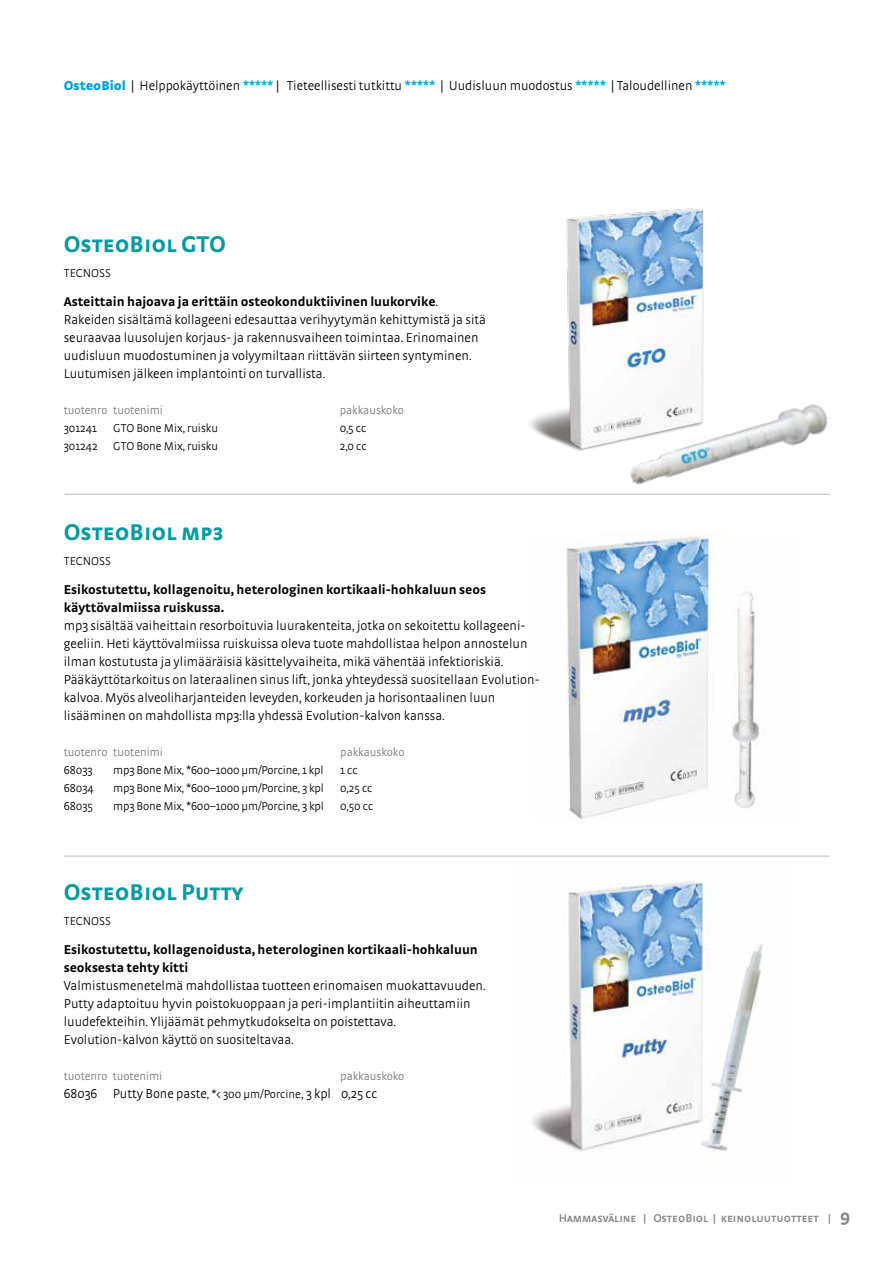
<style>
.page{position:relative;width:893px;height:1263px;background:#fff}
.page>*{position:absolute;margin:0;border:0;box-sizing:border-box;transform-origin:0 0}
.t1{font:700 24px "Strada SC";color:#009ba4}
.t2{font:300 13.5px/18px "Strada";color:#000}
.t3{font:700 13.5px/18px "Strada";color:#000}
.t4{font:300 12px "Strada";color:#000}
.t5{font:300 12px "Strada";color:#757776}
.t6{font:600 12px "Strada SC";color:#878787}
.s1{font-weight:900;color:#009fe3}
.s2{font-weight:600;color:#009fe3}
.s3{font-weight:700}
.s4{font-size:12px}
.s5{font-family:"Strada";font-weight:700;font-size:18px}
</style>
<div class="page">
<img style="left:566px;top:534px;width:193px;height:285px">
<img style="left:532px;top:881px;width:231px;height:270px">
<img style="left:626px;top:404px;width:205px;height:91px">
<img style="left:530px;top:208px;width:211px;height:272px">
<hr style="left:64px;top:856px;width:765px;height:1px;background:#bcbcbc">
<hr style="left:65px;top:494px;width:765px;height:1px;background:#bcbcbc">
<p class="t2" style="left:64px;top:76px;width:663px"><span class="s1">OsteoBiol</span> | Helppokäyttöinen <span class="s2">*****</span> | Tieteellisesti tutkittu <span class="s2">*****</span> | Uudisluun muodostus <span class="s2">*****</span> | Taloudellinen <span class="s2">*****</span></p>
<h1 class="t1" style="left:64px;top:230px;width:164px">OsteoBiol GTO</h1>
<p class="t4" style="left:64px;top:266px;width:49px">TECNOSS</p>
<p class="t2" style="left:64px;top:292px;width:424px"><span class="s3">Asteittain hajoava ja erittäin osteokonduktiivinen luukorvike</span>.<br>Rakeiden sisältämä kollageeni edesauttaa verihyytymän kehittymistä ja sitä seuraavaa luusolujen korjaus- ja rakennusvaiheen toimintaa. Erinomainen uudisluun muodostuminen ja volyymiltaan riittävän siirteen syntyminen.<br>Luutumisen jälkeen implantointi on turvallista.</p>
<p class="t5" style="left:64px;top:403px;width:101px">tuotenro tuotenimi</p>
<p class="t5" style="left:340px;top:403px;width:66px">pakkauskoko</p>
<p class="t4" style="left:64px;top:421px;width:35px">301241</p>
<p class="t4" style="left:113px;top:421px;width:106px">GTO Bone Mix, ruisku</p>
<p class="t4" style="left:340px;top:421px;width:28px">0,5 cc</p>
<p class="t4" style="left:64px;top:439px;width:35px">301242</p>
<p class="t4" style="left:113px;top:439px;width:106px">GTO Bone Mix, ruisku</p>
<p class="t4" style="left:340px;top:439px;width:28px">2,0 cc</p>
<h1 class="t1" style="left:64px;top:518px;width:161px">OsteoBiol mp3</h1>
<p class="t4" style="left:64px;top:554px;width:49px">TECNOSS</p>
<p class="t3" style="left:64px;top:580px;width:424px">Esikostutettu, kollagenoitu, heterologinen kortikaali-hohkaluun seos käyttövalmiissa ruiskussa.</p>
<p class="t2" style="left:64px;top:616px;width:477px">mp3 sisältää vaiheittain resorboituvia luurakenteita, jotka on sekoitettu kollageeni&shy;geeliin. Heti käyttövalmiissa ruiskuissa oleva tuote mahdollistaa helpon annostelun ilman kostutusta ja ylimääräisiä käsittelyvaiheita, mikä vähentää infektioriskiä.<br>Pääkäyttötarkoitus on lateraalinen sinus lift, jonka yhteydessä suositellaan Evolution&shy;kalvoa. Myös alveoliharjanteiden leveyden, korkeuden ja horisontaalinen luun lisääminen on mahdollista mp3:lla yhdessä Evolution-kalvon kanssa.</p>
<p class="t5" style="left:64px;top:745px;width:101px">tuotenro tuotenimi</p>
<p class="t5" style="left:340px;top:745px;width:66px">pakkauskoko</p>
<p class="t4" style="left:64px;top:763px;width:30px">68033</p>
<p class="t4" style="left:113px;top:763px;width:212px">mp3 Bone Mix, *600–1000 µm/Porcine, 1 kpl</p>
<p class="t4" style="left:340px;top:763px;width:19px">1 cc</p>
<p class="t4" style="left:64px;top:781px;width:32px">68034</p>
<p class="t4" style="left:113px;top:781px;width:212px">mp3 Bone Mix, *600–1000 µm/Porcine, 3 kpl</p>
<p class="t4" style="left:340px;top:781px;width:34px">0,25 cc</p>
<p class="t4" style="left:64px;top:799px;width:31px">68035</p>
<p class="t4" style="left:113px;top:799px;width:212px">mp3 Bone Mix, *600–1000 µm/Porcine, 3 kpl</p>
<p class="t4" style="left:340px;top:799px;width:34px">0,50 cc</p>
<h1 class="t1" style="left:64px;top:878px;width:181px">OsteoBiol Putty</h1>
<p class="t4" style="left:64px;top:914px;width:49px">TECNOSS</p>
<p class="t3" style="left:64px;top:940px;width:416px">Esikostutettu, kollagenoidusta, heterologinen kortikaali-hohkaluun seoksesta tehty kitti</p>
<p class="t2" style="left:64px;top:976px;width:423px">Valmistusmenetelmä mahdollistaa tuotteen erinomaisen muokattavuuden.<br>Putty adaptoituu hyvin poistokuoppaan ja peri-implantiitin aiheuttamiin luudefekteihin. Ylijäämät pehmytkudokselta on poistettava.<br>Evolution-kalvon käyttö on suositeltavaa.</p>
<p class="t5" style="left:64px;top:1069px;width:100px">tuotenro tuotenimi</p>
<p class="t5" style="left:340px;top:1069px;width:66px">pakkauskoko</p>
<p class="t2" style="left:64px;top:1084px;width:315px">68036 Putty Bone paste<span class="s4">, *&lt; 300 µm/Porcine</span>, 3 kpl 0,25 cc</p>
<p class="t6" style="left:559px;top:1211px;width:293px">Hammasväline | OsteoBiol | keinoluutuotteet | <span class="s5">9</span></p>
</div>
